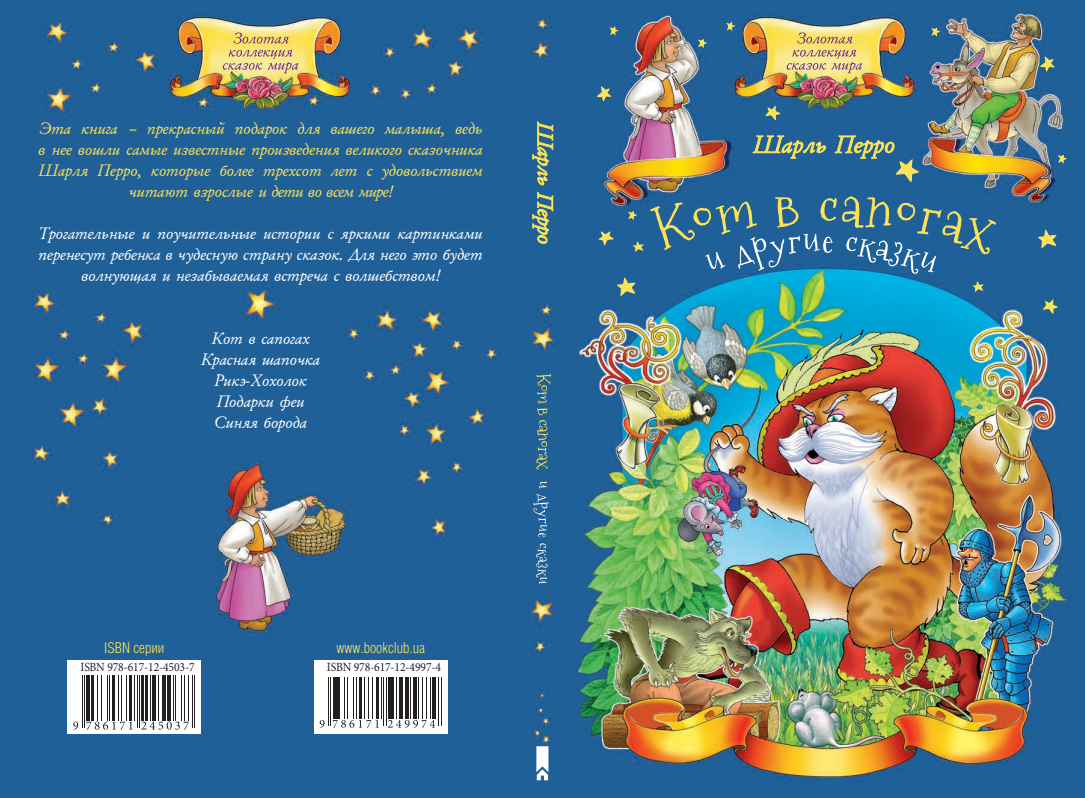
<style>
.page{position:relative;width:1085px;height:798px;background:#fff}
.page>*{position:absolute;margin:0;border:0;box-sizing:border-box;transform-origin:0 0}
.t1{font:17.5px/21px "Alexander";color:#fff;text-align:center}
.t2{font:17.5px/21px "Alexander";color:#fce258;text-align:center}
.t3{font:300 15px "Helios Cond";color:#fce258}
.t4{font:12.5px "Minion Pro";letter-spacing:-.01em;color:#231f20;scale:.93 1}
</style>
<div class="page">
<img style="left:0;top:0;width:1084px;height:797px">
<div style="left:67px;top:660px;width:134px;height:73px;background:#fff"></div>
<hr style="left:82px;top:675px;width:1px;height:52px;background:#231f20">
<hr style="left:84px;top:675px;width:1px;height:52px;background:#231f20">
<hr style="left:86px;top:675px;width:4px;height:45px;background:#231f20">
<hr style="left:91px;top:675px;width:2px;height:45px;background:#231f20">
<hr style="left:97px;top:675px;width:1px;height:45px;background:#231f20">
<hr style="left:101px;top:675px;width:1px;height:45px;background:#231f20">
<hr style="left:107px;top:675px;width:1px;height:45px;background:#231f20">
<hr style="left:109px;top:675px;width:1px;height:45px;background:#231f20">
<hr style="left:113px;top:675px;width:2px;height:45px;background:#231f20">
<hr style="left:118px;top:675px;width:1px;height:45px;background:#231f20">
<hr style="left:121px;top:675px;width:1px;height:45px;background:#231f20">
<hr style="left:126px;top:675px;width:1px;height:45px;background:#231f20">
<hr style="left:130px;top:675px;width:2px;height:45px;background:#231f20">
<hr style="left:134px;top:675px;width:1px;height:45px;background:#231f20">
<hr style="left:137px;top:675px;width:1px;height:52px;background:#231f20">
<hr style="left:139px;top:675px;width:1px;height:52px;background:#231f20">
<hr style="left:142px;top:675px;width:2px;height:45px;background:#231f20">
<hr style="left:145px;top:675px;width:2px;height:45px;background:#231f20">
<hr style="left:150px;top:675px;width:1px;height:45px;background:#231f20">
<hr style="left:152px;top:675px;width:4px;height:45px;background:#231f20">
<hr style="left:158px;top:675px;width:1px;height:45px;background:#231f20">
<hr style="left:162px;top:675px;width:3px;height:45px;background:#231f20">
<hr style="left:167px;top:675px;width:3px;height:45px;background:#231f20">
<hr style="left:173px;top:675px;width:1px;height:45px;background:#231f20">
<hr style="left:175px;top:675px;width:1px;height:45px;background:#231f20">
<hr style="left:181px;top:675px;width:1px;height:45px;background:#231f20">
<hr style="left:184px;top:675px;width:1px;height:45px;background:#231f20">
<hr style="left:188px;top:675px;width:1px;height:45px;background:#231f20">
<hr style="left:192px;top:675px;width:1px;height:52px;background:#231f20">
<hr style="left:194px;top:675px;width:1px;height:52px;background:#231f20">
<svg style="left:73px;top:721px;width:5px;height:8px"></svg>
<svg style="left:86px;top:721px;width:46px;height:8px"></svg>
<svg style="left:141px;top:721px;width:48px;height:8px"></svg>
<div style="left:314px;top:660px;width:133px;height:73px;background:#fff"></div>
<hr style="left:328px;top:677px;width:1px;height:48px;background:#231f20">
<hr style="left:330px;top:677px;width:1px;height:48px;background:#231f20">
<hr style="left:333px;top:677px;width:3px;height:41px;background:#231f20">
<hr style="left:337px;top:677px;width:3px;height:41px;background:#231f20">
<hr style="left:343px;top:677px;width:1px;height:41px;background:#231f20">
<hr style="left:347px;top:677px;width:1px;height:41px;background:#231f20">
<hr style="left:353px;top:677px;width:1px;height:41px;background:#231f20">
<hr style="left:355px;top:677px;width:1px;height:41px;background:#231f20">
<hr style="left:359px;top:677px;width:2px;height:41px;background:#231f20">
<hr style="left:364px;top:677px;width:1px;height:41px;background:#231f20">
<hr style="left:367px;top:677px;width:1px;height:41px;background:#231f20">
<hr style="left:372px;top:677px;width:1px;height:41px;background:#231f20">
<hr style="left:376px;top:677px;width:2px;height:41px;background:#231f20">
<hr style="left:381px;top:677px;width:1px;height:41px;background:#231f20">
<hr style="left:383px;top:677px;width:1px;height:48px;background:#231f20">
<hr style="left:385px;top:677px;width:1px;height:48px;background:#231f20">
<hr style="left:388px;top:677px;width:2px;height:41px;background:#231f20">
<hr style="left:391px;top:677px;width:2px;height:41px;background:#231f20">
<hr style="left:396px;top:677px;width:1px;height:41px;background:#231f20">
<hr style="left:399px;top:677px;width:3px;height:41px;background:#231f20">
<hr style="left:405px;top:677px;width:3px;height:41px;background:#231f20">
<hr style="left:409px;top:677px;width:1px;height:41px;background:#231f20">
<hr style="left:413px;top:677px;width:3px;height:41px;background:#231f20">
<hr style="left:418px;top:677px;width:1px;height:41px;background:#231f20">
<hr style="left:421px;top:677px;width:1px;height:41px;background:#231f20">
<hr style="left:426px;top:677px;width:1px;height:41px;background:#231f20">
<hr style="left:430px;top:677px;width:1px;height:41px;background:#231f20">
<hr style="left:432px;top:677px;width:4px;height:41px;background:#231f20">
<hr style="left:438px;top:677px;width:1px;height:48px;background:#231f20">
<hr style="left:441px;top:677px;width:1px;height:48px;background:#231f20">
<svg style="left:319px;top:720px;width:5px;height:7px"></svg>
<svg style="left:333px;top:720px;width:45px;height:7px"></svg>
<svg style="left:388px;top:720px;width:47px;height:7px"></svg>
<svg style="left:536px;top:746px;width:12px;height:34px"></svg>
<svg style="left:786px;top:50px;width:76px;height:23px;background:#dcc68e"></svg>
<svg style="left:797px;top:32px;width:55px;height:12px"></svg>
<svg style="left:223px;top:50px;width:75px;height:23px;background:#dcc58e"></svg>
<svg style="left:233px;top:32px;width:55px;height:12px"></svg>
<svg style="left:533px;top:481px;width:15px;height:103px;background:#3f76a6"></svg>
<svg style="left:532px;top:122px;width:21px;height:121px;background:#668983"></svg>
<svg style="left:536px;top:373px;width:15px;height:96px"></svg>
<svg style="left:609px;top:26px;width:9px;height:9px"></svg>
<svg style="left:726px;top:22px;width:9px;height:9px"></svg>
<svg style="left:931px;top:26px;width:9px;height:11px"></svg>
<svg style="left:596px;top:86px;width:15px;height:15px"></svg>
<svg style="left:1039px;top:56px;width:15px;height:16px"></svg>
<svg style="left:765px;top:106px;width:15px;height:14px"></svg>
<svg style="left:1057px;top:153px;width:9px;height:11px"></svg>
<svg style="left:628px;top:210px;width:9px;height:10px"></svg>
<svg style="left:698px;top:38px;width:9px;height:10px"></svg>
<svg style="left:1037px;top:229px;width:19px;height:19px"></svg>
<svg style="left:598px;top:231px;width:16px;height:14px"></svg>
<svg style="left:633px;top:241px;width:11px;height:11px"></svg>
<svg style="left:972px;top:281px;width:11px;height:11px"></svg>
<svg style="left:617px;top:277px;width:18px;height:19px"></svg>
<svg style="left:1042px;top:299px;width:15px;height:15px"></svg>
<svg style="left:752px;top:135px;width:167px;height:47px;background:#41738e"></svg>
<svg style="left:650px;top:196px;width:345px;height:78px;background:#3b7297"></svg>
<p class="t2" style="left:39px;top:118px;width:445px">Эта книга – прекрасный подарок для вашего малыша, ведь в нее вошли самые известные произведения великого сказочника Шарля Перро, которые более трехсот лет с удовольствием читают взрослые и дети во всем мире!</p>
<p class="t1" style="left:39px;top:223px;width:445px">Трогательные и поучительные истории с яркими картинками перенесут ребенка в чудесную страну сказок. Для него это будет волнующая и незабываемая встреча с волшебством!</p>
<p class="t1" style="left:201px;top:328px;width:120px">Кот в сапогах<br>Красная шапочка<br>Рикэ-Хохолок<br>Подарки феи<br>Синяя борода</p>
<p class="t3" style="left:104px;top:638px;width:62px">ISBN серии</p>
<p class="t3" style="left:336px;top:638px;width:90px">www.bookclub.ua</p>
<p class="t4" style="left:80px;top:658px;width:124px">ISBN 978-617-12-4503-7</p>
<p class="t4" style="left:327px;top:658px;width:124px">ISBN 978-617-12-4997-4</p>
</div>
